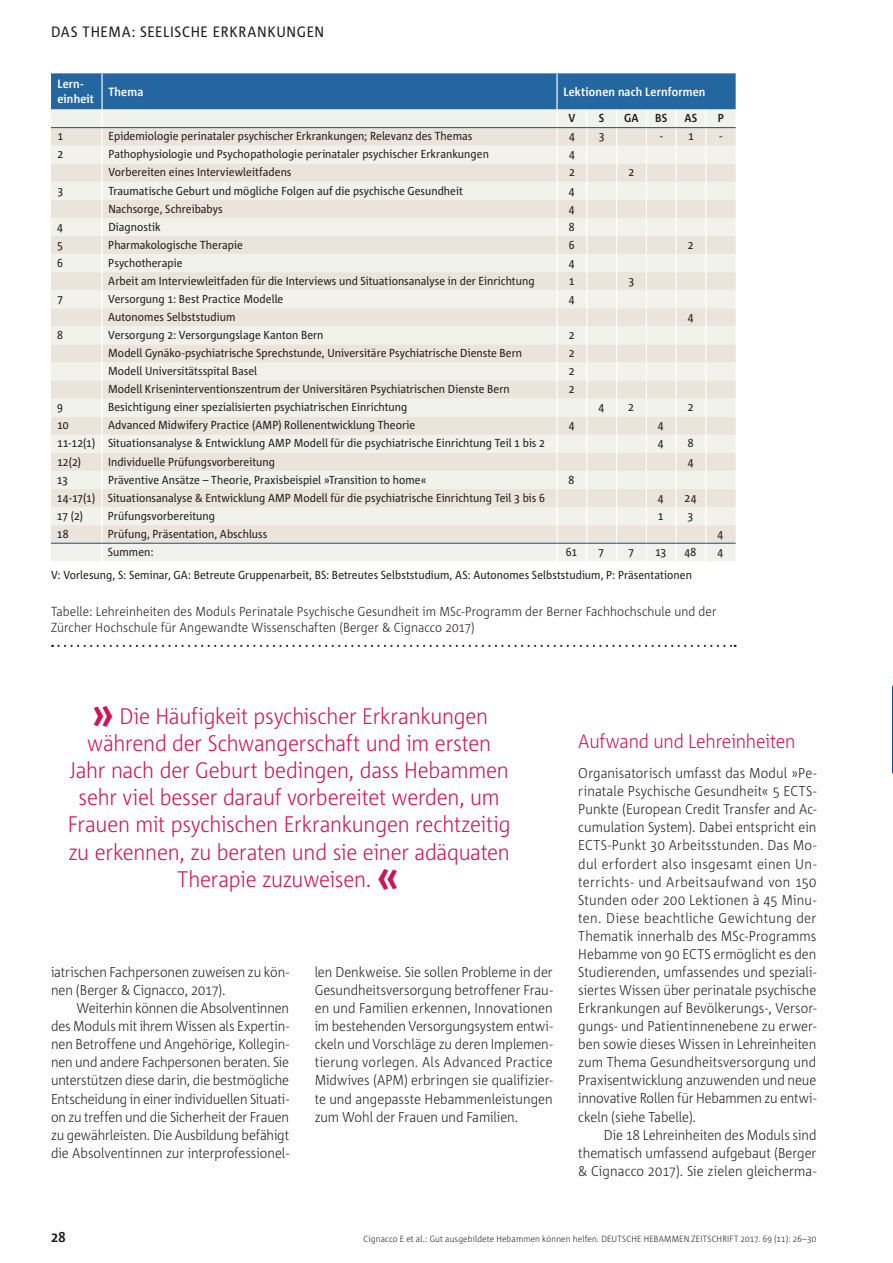
<style>
.page{position:relative;width:893px;height:1263px;background:#fff}
.page>*{position:absolute;margin:0;border:0;box-sizing:border-box;transform-origin:0 0}
.t1{font:300 22.5px/27.2px "Corpid C1 s S Cd";letter-spacing:-.01em;color:#ca1755;text-align:center}
.t2{font:300 19.5px "Corpid C1 s S Cd";letter-spacing:-.01em;color:#ca1755}
.t3{font:15px "Corpid C1 s S Cd";letter-spacing:.015em;color:#231f20}
.t4{font:300 14.25px/18px "Corpid C1 s S Cd";letter-spacing:-.005em;color:#231f20;text-align:justify}
.t5{font:700 14.25px "Corpid C1 s S Cd";color:#231f20}
.t6{font:300 13.2px/16.5px "Corpid C1 s S Cd";letter-spacing:.005em;color:#231f20}
.t7{font:700 12px/14.4px "Corpid C1 s S Cd";letter-spacing:.01em;color:#fff}
.t8{font:11.7px "Corpid C1 s S Cd";letter-spacing:.005em;color:#231f20}
.t9{font:700 11.7px "Corpid C1 s S Cd";color:#231f20}
.t10{font:300 9px "Corpid C1 s S Cd";letter-spacing:.02em;color:#231f20}
.s1{font-weight:700;font-size:45px}
</style>
<div class="page">
<svg style="left:51px;top:73px;width:685px;height:488px;background:#dee1de"></svg>
<hr style="left:646px;top:127px;width:30px;height:1px;background:#2366a0">
<hr style="left:676px;top:127px;width:30px;height:1px;background:#2366a0">
<hr style="left:706px;top:127px;width:30px;height:1px;background:#2366a0">
<svg style="left:52px;top:645px;width:684px;height:2px"></svg>
<svg style="left:892px;top:686px;width:1px;height:87px"></svg>
<p class="t3" style="left:51px;top:23px;width:275px">DAS THEMA: SEELISCHE ERKRANKUNGEN</p>
<p class="t7" style="left:57px;top:77px;width:38px">Lern&shy;einheit</p>
<p class="t7" style="left:108px;top:84px;width:36px">Thema</p>
<p class="t7" style="left:563px;top:84px;width:144px">Lektionen nach Lernformen</p>
<p class="t9" style="left:568px;top:111px;width:8px">V</p>
<p class="t9" style="left:599px;top:111px;width:7px">S</p>
<p class="t9" style="left:624px;top:111px;width:16px">GA</p>
<p class="t9" style="left:655px;top:111px;width:13px">BS</p>
<p class="t9" style="left:684px;top:111px;width:14px">AS</p>
<p class="t9" style="left:718px;top:111px;width:8px">P</p>
<p class="t8" style="left:57px;top:129px;width:7px">1</p>
<p class="t8" style="left:108px;top:129px;width:365px">Epidemiologie perinataler psychischer Erkrankungen; Relevanz des Themas</p>
<p class="t8" style="left:569px;top:129px;width:7px">4</p>
<p class="t8" style="left:599px;top:129px;width:7px">3</p>
<p class="t8" style="left:660px;top:129px;width:36px">- 1</p>
<p class="t8" style="left:719px;top:129px;width:5px">-</p>
<p class="t8" style="left:57px;top:147px;width:7px">2</p>
<p class="t8" style="left:108px;top:147px;width:382px">Pathophysiologie und Psychopathologie perinataler psychischer Erkrankungen</p>
<p class="t8" style="left:569px;top:147px;width:7px">4</p>
<p class="t8" style="left:108px;top:165px;width:185px">Vorbereiten eines Interviewleitfadens</p>
<p class="t8" style="left:569px;top:165px;width:7px">2</p>
<p class="t8" style="left:628px;top:165px;width:7px">2</p>
<p class="t8" style="left:57px;top:183px;width:7px">3</p>
<p class="t8" style="left:108px;top:183px;width:356px">Traumatische Geburt und mögliche Folgen auf die psychische Gesundheit</p>
<p class="t8" style="left:569px;top:183px;width:7px">4</p>
<p class="t8" style="left:108px;top:201px;width:116px">Nachsorge, Schreibabys</p>
<p class="t8" style="left:569px;top:201px;width:7px">4</p>
<p class="t8" style="left:57px;top:219px;width:7px">4</p>
<p class="t8" style="left:108px;top:219px;width:54px">Diagnostik</p>
<p class="t8" style="left:569px;top:219px;width:7px">8</p>
<p class="t8" style="left:57px;top:237px;width:7px">5</p>
<p class="t8" style="left:108px;top:237px;width:136px">Pharmakologische Therapie</p>
<p class="t8" style="left:569px;top:237px;width:7px">6</p>
<p class="t8" style="left:688px;top:237px;width:7px">2</p>
<p class="t8" style="left:57px;top:255px;width:7px">6</p>
<p class="t8" style="left:108px;top:255px;width:76px">Psychotherapie</p>
<p class="t8" style="left:569px;top:255px;width:7px">4</p>
<p class="t8" style="left:108px;top:273px;width:428px">Arbeit am Interviewleitfaden für die Interviews und Situationsanalyse in der Einrichtung</p>
<p class="t8" style="left:569px;top:273px;width:7px">1</p>
<p class="t8" style="left:628px;top:273px;width:7px">3</p>
<p class="t8" style="left:57px;top:291px;width:7px">7</p>
<p class="t8" style="left:108px;top:291px;width:177px">Versorgung 1: Best Practice Modelle</p>
<p class="t8" style="left:569px;top:291px;width:7px">4</p>
<p class="t8" style="left:108px;top:310px;width:129px">Autonomes Selbststudium</p>
<p class="t8" style="left:688px;top:310px;width:7px">4</p>
<p class="t8" style="left:57px;top:328px;width:7px">8</p>
<p class="t8" style="left:108px;top:328px;width:217px">Versorgung 2: Versorgungslage Kanton Bern</p>
<p class="t8" style="left:569px;top:328px;width:7px">2</p>
<p class="t8" style="left:108px;top:346px;width:415px">Modell Gynäko-psychiatrische Sprechstunde, Universitäre Psychiatrische Dienste Bern</p>
<p class="t8" style="left:569px;top:346px;width:7px">2</p>
<p class="t8" style="left:108px;top:364px;width:150px">Modell Universitätsspital Basel</p>
<p class="t8" style="left:569px;top:364px;width:7px">2</p>
<p class="t8" style="left:108px;top:382px;width:403px">Modell Kriseninterventionszentrum der Universitären Psychiatrischen Dienste Bern</p>
<p class="t8" style="left:569px;top:382px;width:7px">2</p>
<p class="t8" style="left:57px;top:400px;width:7px">9</p>
<p class="t8" style="left:108px;top:400px;width:301px">Besichtigung einer spezialisierten psychiatrischen Einrichtung</p>
<p class="t8" style="left:598px;top:400px;width:7px">4</p>
<p class="t8" style="left:628px;top:400px;width:7px">2</p>
<p class="t8" style="left:688px;top:400px;width:7px">2</p>
<p class="t8" style="left:57px;top:418px;width:13px">10</p>
<p class="t8" style="left:108px;top:418px;width:309px">Advanced Midwifery Practice (AMP) Rollenentwicklung Theorie</p>
<p class="t8" style="left:569px;top:418px;width:7px">4</p>
<p class="t8" style="left:658px;top:418px;width:7px">4</p>
<p class="t8" style="left:57px;top:436px;width:489px">11-12(1) Situationsanalyse &amp; Entwicklung AMP Modell für die psychiatrische Einrichtung Teil 1 bis 2</p>
<p class="t8" style="left:658px;top:436px;width:7px">4</p>
<p class="t8" style="left:688px;top:436px;width:7px">8</p>
<p class="t8" style="left:57px;top:454px;width:26px">12(2)</p>
<p class="t8" style="left:108px;top:454px;width:169px">Individuelle Prüfungsvorbereitung</p>
<p class="t8" style="left:688px;top:454px;width:7px">4</p>
<p class="t8" style="left:57px;top:472px;width:13px">13</p>
<p class="t8" style="left:108px;top:472px;width:320px">Präventive Ansätze – Theorie, Praxisbeispiel »Transition to home«</p>
<p class="t8" style="left:569px;top:472px;width:7px">8</p>
<p class="t8" style="left:57px;top:490px;width:489px">14-17(1) Situationsanalyse &amp; Entwicklung AMP Modell für die psychiatrische Einrichtung Teil 3 bis 6</p>
<p class="t8" style="left:658px;top:490px;width:7px">4</p>
<p class="t8" style="left:685px;top:490px;width:13px">24</p>
<p class="t8" style="left:57px;top:508px;width:28px">17 (2)</p>
<p class="t8" style="left:108px;top:508px;width:108px">Prüfungsvorbereitung</p>
<p class="t8" style="left:658px;top:508px;width:7px">1</p>
<p class="t8" style="left:688px;top:508px;width:7px">3</p>
<p class="t8" style="left:57px;top:526px;width:13px">18</p>
<p class="t8" style="left:108px;top:526px;width:161px">Prüfung, Präsentation, Abschluss</p>
<p class="t8" style="left:717px;top:526px;width:7px">4</p>
<p class="t8" style="left:108px;top:544px;width:47px">Summen:</p>
<p class="t8" style="left:566px;top:544px;width:13px">61</p>
<p class="t8" style="left:598px;top:544px;width:7px">7</p>
<p class="t8" style="left:628px;top:544px;width:7px">7</p>
<p class="t8" style="left:655px;top:544px;width:13px">13</p>
<p class="t8" style="left:684px;top:544px;width:13px">48</p>
<p class="t8" style="left:717px;top:544px;width:7px">4</p>
<p class="t8" style="left:51px;top:568px;width:642px">V: Vorlesung, S: Seminar, GA: Betreute Gruppenarbeit, BS: Betreutes Selbststudium, AS: Autonomes Selbststudium, P: Präsentationen</p>
<p class="t6" style="left:51px;top:602px;width:667px">Tabelle: Lehreinheiten des Moduls Perinatale Psychische Gesundheit im MSc-Programm der Berner Fachhochschule und der<br>Zürcher Hochschule für Angewandte Wissenschaften (Berger &amp; Cignacco 2017)</p>
<p class="t1" style="left:68px;top:702px;width:444px"><span class="s1">»</span> Die Häufigkeit psychischer Erkrankungen während der Schwangerschaft und im ersten Jahr nach der Geburt bedingen, dass Hebammen sehr viel besser darauf vorbereitet werden, um Frauen mit psychischen Erkrankungen rechtzeitig zu erkennen, zu beraten und sie einer adäquaten Therapie zuzuweisen. <span class="s1">«</span></p>
<p class="t4" style="left:51px;top:962px;width:240px">iatrischen Fachpersonen zuweisen zu kön&shy;nen (Berger &amp; Cignacco, 2017).</p>
<p class="t4" style="left:51px;top:999px;width:240px;text-indent:26px">Weiterhin können die Absolventinnen des Moduls mit ihrem Wissen als Expertin&shy;nen Betroffene und Angehörige, Kollegin&shy;nen und andere Fachpersonen beraten. Sie unterstützen diese darin, die bestmögliche Entscheidung in einer individuellen Situati&shy;on zu treffen und die Sicherheit der Frauen zu gewährleisten. Die Ausbildung befähigt die Absolventinnen zur interprofessionel-</p>
<p class="t4" style="left:315px;top:962px;width:240px">len Denkweise. Sie sollen Probleme in der Gesundheitsversorgung betroffener Frau&shy;en und Familien erkennen, Innovationen im bestehenden Versorgungsystem entwi&shy;ckeln und Vorschläge zu deren Implemen&shy;tierung vorlegen. Als Advanced Practice Midwives (APM) erbringen sie qualifizier&shy;te und angepasste Hebammenleistungen zum Wohl der Frauen und Familien.</p>
<h2 class="t2" style="left:578px;top:729px;width:219px">Aufwand und Lehreinheiten</h2>
<p class="t4" style="left:578px;top:764px;width:240px">Organisatorisch umfasst das Modul »Pe&shy;rinatale Psychische Gesundheit« 5 ECTS-Punkte (European Credit Transfer and Ac&shy;cumulation System). Dabei entspricht ein ECTS-Punkt 30 Arbeitsstunden. Das Mo&shy;dul erfordert also insgesamt einen Un&shy;terrichts- und Arbeitsaufwand von 150<br>Stunden oder 200 Lektionen à 45 Minu&shy;ten. Diese beachtliche Gewichtung der Thematik innerhalb des MSc-Programms Hebamme von 90 ECTS ermöglicht es den Studierenden, umfassendes und speziali&shy;siertes Wissen über perinatale psychische Erkrankungen auf Bevölkerungs-, Versor&shy;gungs- und Patientinnenebene zu erwer&shy;ben sowie dieses Wissen in Lehreinheiten zum Thema Gesundheitsversorgung und Praxisentwicklung anzuwenden und neue innovative Rollen für Hebammen zu entwi&shy;ckeln (siehe Tabelle).</p>
<p class="t4" style="left:578px;top:1125px;width:240px;text-indent:26px">Die 18 Lehreinheiten des Moduls sind thematisch umfassend aufgebaut (Berger &amp; Cignacco 2017). Sie zielen gleicherma-</p>
<p class="t5" style="left:51px;top:1228px;width:16px">28</p>
<p class="t10" style="left:364px;top:1233px;width:454px">Cignacco E et al.: Gut ausgebildete Hebammen können helfen. DEUTSCHE HEBAMMEN ZEITSCHRIFT 2017. 69 (11): 26–30</p>
</div>
